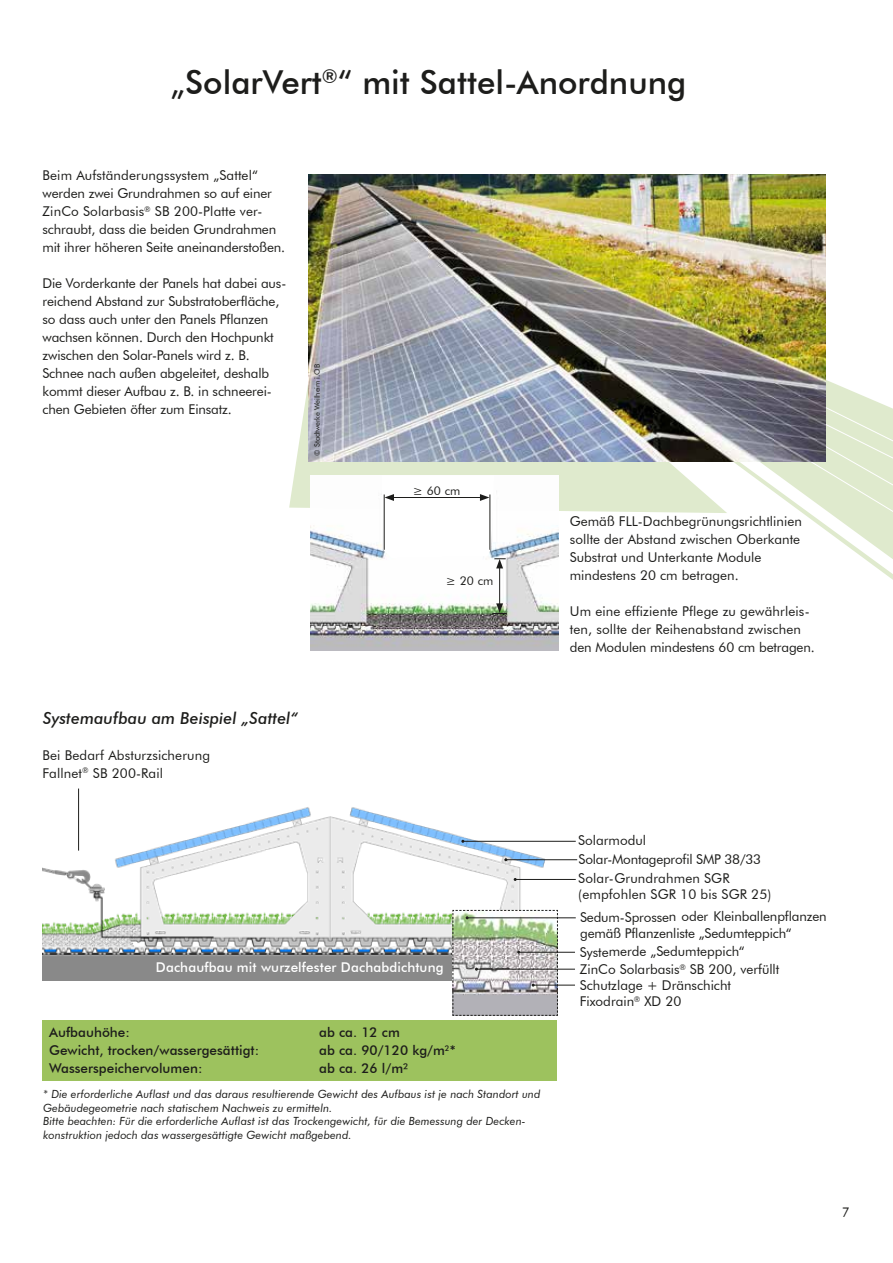
<style>
.page{position:relative;width:893px;height:1263px;background:#fff}
.page>*{position:absolute;margin:0;border:0;box-sizing:border-box;transform-origin:0 0}
.t1{font:500 33px "Futura BT";color:#1d1d1b}
.t2{font:italic 500 16.5px "Futura BT";letter-spacing:.005em;color:#1d1d1b}
.t3{font:13.5px/18px "Futura BT";letter-spacing:-.01em;color:#1d1d1b}
.t4{font:13.5px/18px "Futura BT";letter-spacing:.01em;color:#1d1d1b}
.t5{font:500 13.5px "Futura BT";letter-spacing:.005em;color:#1d1d1b}
.t6{font:500 13.5px "Futura BT";letter-spacing:.01em;color:#fff}
.t7{font:12px "Futura BT";letter-spacing:.01em;color:#1d1d1b}
.t8{font:italic 11.25px/13.5px "Futura BT";letter-spacing:.005em;color:#1d1d1b}
.t9{font:7.5px "Futura BT";letter-spacing:-.01em;color:#1d1d1b}
</style>
<div class="page">
<svg style="left:734px;top:380px;width:159px;height:200px"></svg>
<svg style="left:289px;top:249px;width:438px;height:264px;fill:#dfeacd"></svg>
<img style="left:309px;top:175px;width:517px;height:287px">
<img style="left:43px;top:800px;width:514px;height:180px">
<img style="left:311px;top:475px;width:247px;height:176px">
<hr style="left:499px;top:566px;width:1px;height:40px;background:#1d1d1b">
<svg style="left:382px;top:475px;width:124px;height:93px"></svg>
<svg style="left:492px;top:603px;width:15px;height:11px"></svg>
<div style="left:43px;top:1020px;width:514px;height:61px;background:#9dc25e"></div>
<hr style="left:78px;top:788px;width:1px;height:62px;background:#1d1d1b">
<hr style="left:519px;top:952px;width:56px;height:1px;background:#1d1d1b">
<hr style="left:476px;top:969px;width:99px;height:1px;background:#1d1d1b">
<hr style="left:533px;top:985px;width:42px;height:1px;background:#1d1d1b">
<hr style="left:515px;top:879px;width:61px;height:1px;background:#1d1d1b">
<hr style="left:463px;top:841px;width:113px;height:1px;background:#1d1d1b">
<hr style="left:506px;top:859px;width:71px;height:1px;background:#1d1d1b">
<hr style="left:467px;top:917px;width:109px;height:1px;background:#1d1d1b">
<img style="left:452px;top:910px;width:106px;height:106px">
<h1 class="t1" style="left:171px;top:62px;width:517px">„SolarVert<sup>®</sup>“ mit Sattel-Anordnung</h1>
<p class="t3" style="left:43px;top:166px;width:244px">Beim Aufständerungssystem „Sattel“ werden zwei Grundrahmen so auf einer ZinCo Solarbasis<sup>®</sup> SB 200-Platte ver&shy;schraubt, dass die beiden Grundrahmen mit ihrer höheren Seite aneinanderstoßen.</p>
<p class="t3" style="left:43px;top:274px;width:245px">Die Vorderkante der Panels hat dabei aus&shy;reichend Abstand zur Substratoberfläche, so dass auch unter den Panels Pflanzen wachsen können. Durch den Hochpunkt zwischen den Solar-Panels wird z. B.<br>Schnee nach außen abgeleitet, deshalb kommt dieser Aufbau z. B. in schneerei&shy;chen Gebieten öfter zum Einsatz.</p>
<p class="t9" style="left:312px;top:456px;width:93px;rotate:-90deg">© Stadtwerke Weilheim i.OB</p>
<p class="t2" style="left:43px;top:708px;width:257px">Systemaufbau am Beispiel „Sattel“</p>
<p class="t4" style="left:43px;top:746px;width:169px">Bei Bedarf Absturzsicherung<br>Fallnet<sup>®</sup> SB 200-Rail</p>
<p class="t7" style="left:413px;top:483px;width:49px">≥ 60 cm</p>
<p class="t7" style="left:446px;top:573px;width:49px">≥ 20 cm</p>
<p class="t6" style="left:156px;top:959px;width:289px">Dachaufbau mit wurzelfester Dachabdichtung</p>
<p class="t5" style="left:49px;top:1024px;width:82px">Aufbauh he:</p>
<p class="t5" style="left:319px;top:1024px;width:82px">ab ca. 12 cm</p>
<p class="t5" style="left:49px;top:1042px;width:212px">Gewicht, trocken/wassergesättigt:</p>
<p class="t5" style="left:319px;top:1042px;width:138px">ab ca. 90/120 kg/m<sup>2</sup>*</p>
<p class="t5" style="left:49px;top:1060px;width:155px">Wasserspeichervolumen:</p>
<p class="t5" style="left:319px;top:1060px;width:91px">ab ca. 26 l/m²</p>
<p class="t8" style="left:43px;top:1087px;width:499px">* Die erforderliche Auflast und das daraus resultierende Gewicht des Aufbaus ist je nach Standort und Gebäudegeometrie nach statischem Nachweis zu ermitteln.<br>Bitte beachten: Für die erforderliche Auflast ist das Trockengewicht, für die Bemessung der Decken‑ konstruktion jedoch das wassergesättigte Gewicht maßgebend.</p>
<p class="t3" style="left:570px;top:512px;width:234px">Gemäß FLL-Dachbegrünungsrichtlinien sollte der Abstand zwischen Oberkante Substrat und Unterkante Module mindestens 20 cm betragen.</p>
<p class="t4" style="left:570px;top:602px;width:246px">Um eine effiziente Pflege zu gewährleis&shy;ten, sollte der Reihenabstand zwischen den Modulen mindestens 60 cm betragen.</p>
<p class="t3" style="left:578px;top:831px;width:184px;line-height:18.6px">Solarmodul<br>Solar-Montageprofil SMP 38/33</p>
<p class="t4" style="left:578px;top:870px;width:195px;line-height:16.2px">Solar-Grundrahmen SGR (empfohlen SGR 10 bis SGR 25)</p>
<p class="t3" style="left:580px;top:908px;width:248px;line-height:16.2px">Sedum-Sprossen oder Kleinballenpflanzen gemäß Pflanzenliste „Sedumteppich“</p>
<p class="t3" style="left:580px;top:942px;width:166px">Systemerde „Sedumteppich“</p>
<p class="t3" style="left:580px;top:961px;width:201px;line-height:16.2px">ZinCo Solarbasis<sup>®</sup> SB 200, verfüllt<br>Schutzlage + Dränschicht<br>Fixodrain<sup>®</sup> XD 20</p>
<p class="t3" style="left:842px;top:1203px;width:9px">7</p>
</div>
